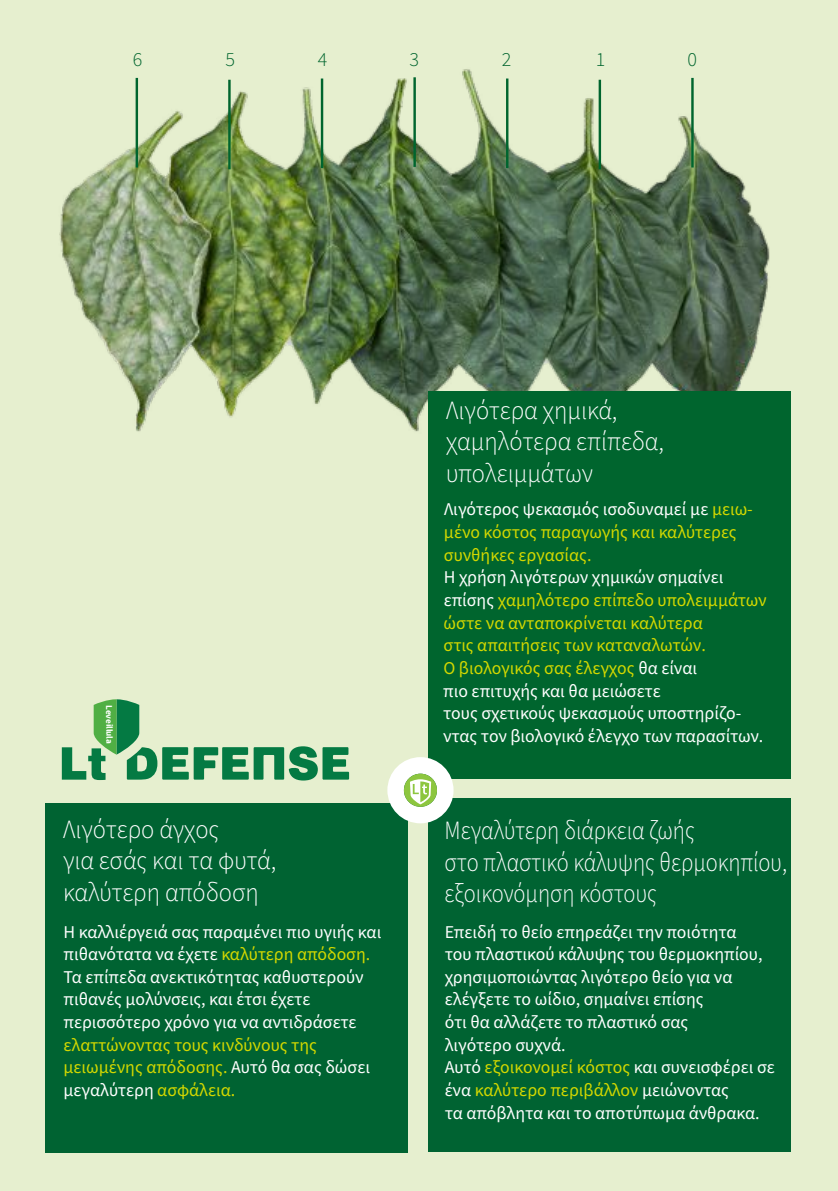
<style>
.page{position:relative;width:838px;height:1191px;background:#fff}
.page>*{position:absolute;margin:0;border:0;box-sizing:border-box;transform-origin:0 0}
.t1{font:300 26.4px/31.6px "Source Sans Pro";color:#fefefe;scale:.96 1}
.t2{font:300 26.4px/31.6px "Source Sans Pro";color:#fefefe;scale:.87 1}
.t3{font:300 20px "Source Sans Pro";color:#00652e}
.t4{font:18px/22.6px "Source Sans Pro";color:#fefefe}
.t5{font:18px/22.6px "Source Sans Pro";color:#d3d800}
.t6{font:700 9.2px "Source Sans Pro";letter-spacing:-.005em;color:#fff}
.s1{color:#d3d800}
.s2{color:#fefefe}
</style>
<div class="page">
<div style="left:0;top:0;width:838px;height:1190px;background:#e6efcf"></div>
<img style="left:59px;top:69px;width:711px;height:363px">
<hr style="left:136px;top:78px;width:2px;height:89px;background:#00652e">
<hr style="left:228px;top:80px;width:3px;height:89px;background:#00652e">
<hr style="left:321px;top:78px;width:2px;height:90px;background:#00652e">
<hr style="left:413px;top:77px;width:3px;height:90px;background:#00652e">
<hr style="left:506px;top:78px;width:2px;height:90px;background:#00652e">
<hr style="left:599px;top:80px;width:2px;height:89px;background:#00652e">
<hr style="left:691px;top:78px;width:3px;height:89px;background:#00652e">
<div style="left:428px;top:391px;width:362px;height:387px;background:#00652e"></div>
<svg style="left:62px;top:699px;width:287px;height:81px"></svg>
<div style="left:45px;top:803px;width:363px;height:349px;background:#006332"></div>
<div style="left:428px;top:797px;width:362px;height:353px;background:#006332"></div>
<div style="left:387px;top:756px;width:67px;height:67px;background:#fff;border-radius:50%"></div>
<svg style="left:404px;top:773px;width:33px;height:33px"></svg>
<p class="t3" style="left:133px;top:51px;width:11px">6</p>
<p class="t3" style="left:225px;top:51px;width:11px">5</p>
<p class="t3" style="left:318px;top:51px;width:11px">4</p>
<p class="t3" style="left:410px;top:51px;width:11px">3</p>
<p class="t3" style="left:502px;top:51px;width:11px">2</p>
<p class="t3" style="left:596px;top:51px;width:11px">1</p>
<p class="t3" style="left:688px;top:51px;width:11px">0</p>
<p class="t6" style="left:113px;top:704px;width:40px;rotate:90deg">Leveillula</p>
<h1 class="t1" style="left:63px;top:814px;width:224px">Λιγότερο άγχος<br>για εσάς και τα φυτά, καλύτερη απόδοση</h1>
<p class="t4" style="left:63px;top:921px;width:319px">Η καλλιέργειά σας παραμένει πιο υγιής και πιθανότατα να έχετε <span class="s1">καλύτερη απόδοση.<br></span>Τα επίπεδα ανεκτικότητας καθυστερούν πιθανές μολύνσεις, και έτσι έχετε περισσότερο χρόνο για να αντιδράσετε</p>
<p class="t5" style="left:63px;top:1034px;width:308px">ελαττώνοντας τους κινδύνους της μειωμένης απόδοσης. <span class="s2">Αυτό θα σας δώσει μεγαλύτερη</span> ασφάλεια.</p>
<h1 class="t1" style="left:446px;top:396px;width:228px">Λιγότερα χημικά, χαμηλότερα επίπεδα, υπολειμμάτων</h1>
<p class="t5" style="left:444px;top:499px;width:311px"><span class="s2">Λιγότερος ψεκασμός ισοδυναμεί με</span> μειω&shy;μένο κόστος παραγωγής και καλύτερες συνθήκες εργασίας.</p>
<p class="t4" style="left:443px;top:567px;width:325px">Η χρήση λιγότερων χημικών σημαίνει επίσης <span class="s1">χαμηλότερο επίπεδο υπολειμμάτων ώστε να ανταποκρίνεται καλύτερα<br>στις απαιτήσεις των καταναλωτών.<br>Ο βιολογικός σας έλεγχος</span> θα είναι<br>πιο επιτυχής και θα μειώσετε<br>τους σχετικούς ψεκασμούς υποστηρίζο&shy;ντας τον βιολογικό έλεγχο των παρασίτων.</p>
<h1 class="t2" style="left:445px;top:816px;width:395px">Μεγαλύτερη διάρκεια ζωής<br>στο πλαστικό κάλυψης θερμοκηπίου, εξοικονόμηση κόστους</h1>
<p class="t4" style="left:445px;top:921px;width:332px">Επειδή το θείο επηρεάζει την ποιότητα<br>του πλαστικού κάλυψης του θερμοκηπίου, χρησιμοποιώντας λιγότερο θείο για να ελέγξετε το ωίδιο, σημαίνει επίσης<br>ότι θα αλλάζετε το πλαστικό σας<br>λιγότερο συχνά.<br>Αυτό <span class="s1">εξοικονομεί κόστος</span> και συνεισφέρει σε ένα <span class="s1">καλύτερο περιβάλλον</span> μειώνοντας<br>τα απόβλητα και το αποτύπωμα άνθρακα.</p>
</div>
